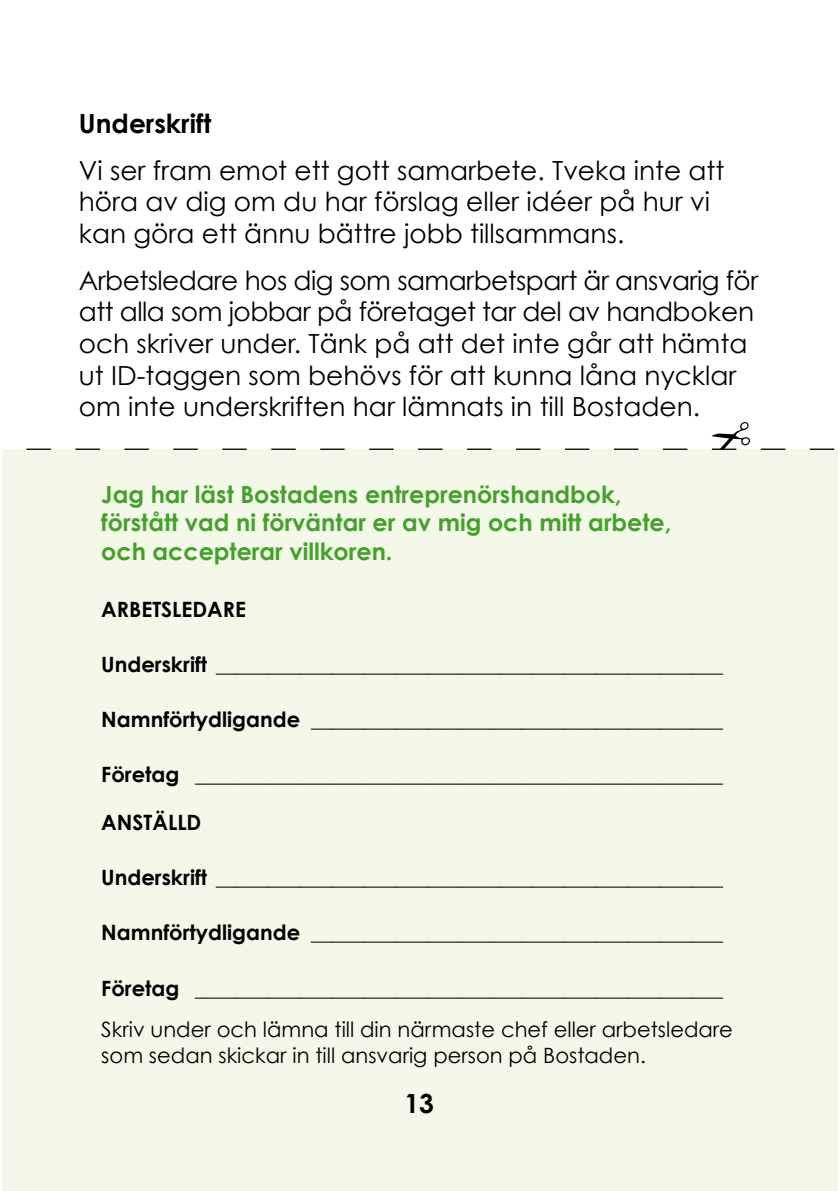
<style>
.page{position:relative;width:840px;height:1191px;background:#fff}
.page>*{position:absolute;margin:0;border:0;box-sizing:border-box;transform-origin:0 0}
.t1{font:26.4px/31.6px "Century Gothic";color:#000}
.t2{font:700 26.4px "Century Gothic";color:#000}
.t3{font:700 23.8px/28.4px "Century Gothic";color:#44a12b}
.t4{font:700 21px "Century Gothic";color:#000}
.t5{font:21px/26.4px "Century Gothic";color:#000}
</style>
<div class="page">
<div style="left:2px;top:450px;width:835px;height:741px;background:#f4f8e9"></div>
<svg style="left:26px;top:422px;width:812px;height:28px"></svg>
<p class="t2" style="left:79px;top:107px;width:134px">Underskrift</p>
<p class="t1" style="left:79px;top:154px;width:646px">Vi ser fram emot ett gott samarbete. Tveka inte att höra av dig om du har förslag eller idéer på hur vi kan göra ett ännu bättre jobb tillsammans.</p>
<p class="t1" style="left:79px;top:264px;width:680px">Arbetsledare hos dig som samarbetspart är ansvarig för att alla som jobbar på företaget tar del av handboken och skriver under. Tänk på att det inte går att hämta ut ID-taggen som behövs för att kunna låna nycklar om inte underskriften har lämnats in till Bostaden.</p>
<p class="t3" style="left:101px;top:479px;width:571px">Jag har läst Bostadens entreprenörshandbok, förstått vad ni förväntar er av mig och mitt arbete, och accepterar villkoren.</p>
<p class="t4" style="left:101px;top:595px;width:41px">Arbetsleda</p>
<p class="t4" style="left:223px;top:595px;width:22px">re</p>
<p class="t4" style="left:101px;top:651px;width:622px">Underskrift ________________________________________________</p>
<p class="t4" style="left:101px;top:706px;width:622px">Namnförtydligande _______________________________________</p>
<p class="t4" style="left:101px;top:761px;width:622px">Företag __________________________________________________</p>
<p class="t4" style="left:101px;top:809px;width:78px">Anställd</p>
<p class="t4" style="left:101px;top:864px;width:622px">Underskrift ________________________________________________</p>
<p class="t4" style="left:101px;top:919px;width:622px">Namnförtydligande _______________________________________</p>
<p class="t4" style="left:101px;top:974px;width:622px">Företag __________________________________________________</p>
<p class="t5" style="left:101px;top:1015px;width:632px">Skriv under och lämna till din närmaste chef eller arbetsledare som sedan skickar in till ansvarig person på Bostaden.</p>
<p class="t2" style="left:404px;top:1086px;width:31px">13</p>
</div>
